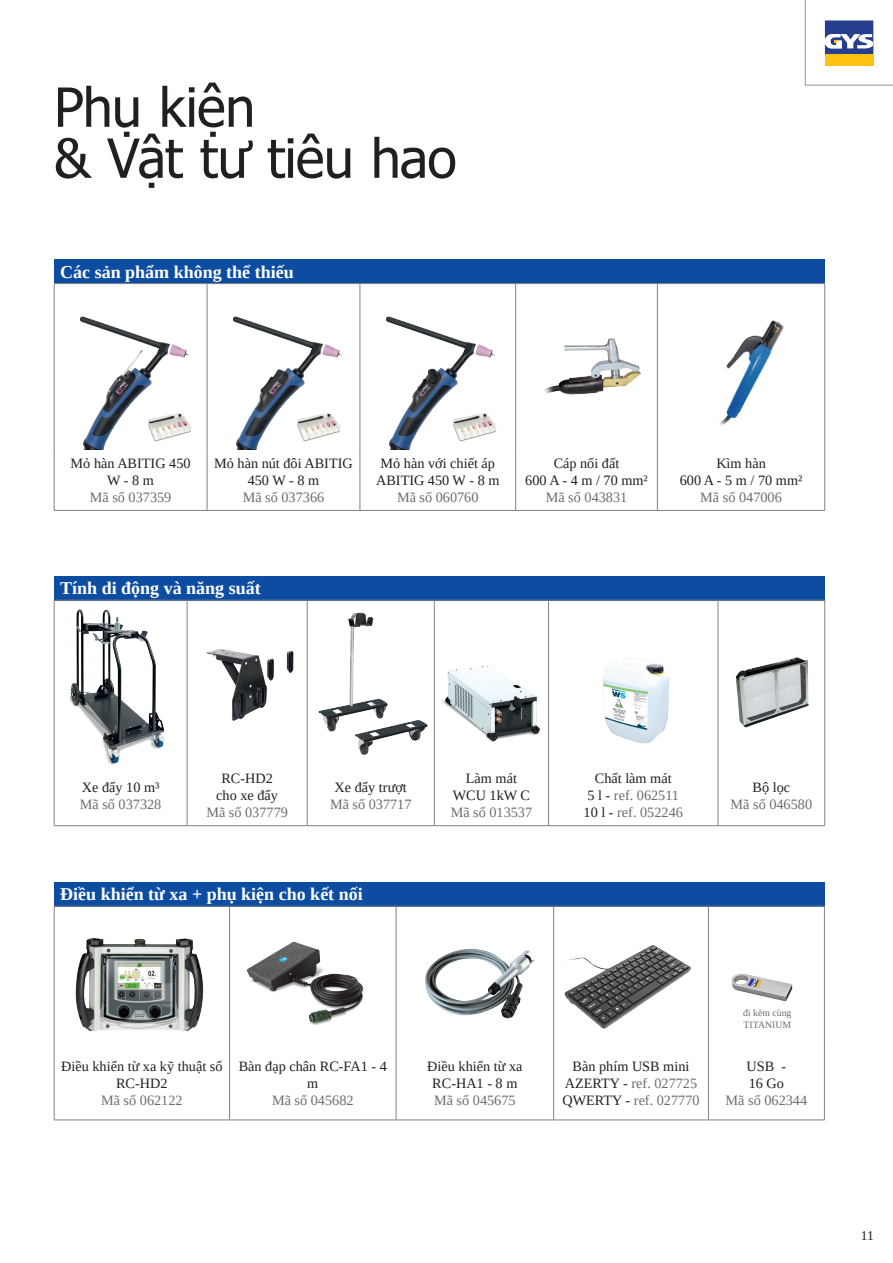
<style>
.page{position:relative;width:893px;height:1263px;background:#fff}
.page>*{position:absolute;margin:0;border:0;box-sizing:border-box;transform-origin:0 0}
.t1{font:54px "Tahoma";letter-spacing:-.015em;color:#231f20}
.t2{font:700 18px "Tinos";color:#fff}
.t3{font:14.25px/17.1px "Tinos";color:#231f20;text-align:center}
.t4{font:14.25px "Tinos";color:#6c6d70}
.t5{font:13.5px "Tinos";color:#231f20}
.t6{font:9.75px "Tinos";color:#6c6d70}
.s1{color:#231f20}
</style>
<div class="page">
<div style="left:54px;top:576px;width:771px;height:24px;background:#0d4da1"></div>
<hr style="left:54px;top:600px;width:133px;height:1px;background:#808285">
<hr style="left:54px;top:600px;width:1px;height:165px;background:#808285">
<hr style="left:187px;top:600px;width:120px;height:1px;background:#808285">
<hr style="left:187px;top:600px;width:1px;height:165px;background:#808285">
<hr style="left:307px;top:600px;width:127px;height:1px;background:#808285">
<hr style="left:307px;top:600px;width:1px;height:165px;background:#808285">
<hr style="left:434px;top:600px;width:115px;height:1px;background:#808285">
<hr style="left:434px;top:600px;width:1px;height:165px;background:#808285">
<hr style="left:549px;top:600px;width:169px;height:1px;background:#808285">
<hr style="left:548px;top:600px;width:1px;height:165px;background:#808285">
<hr style="left:718px;top:600px;width:107px;height:1px;background:#808285">
<hr style="left:718px;top:600px;width:1px;height:165px;background:#808285">
<hr style="left:824px;top:600px;width:1px;height:165px;background:#808285">
<hr style="left:54px;top:765px;width:1px;height:60px;background:#808285">
<hr style="left:187px;top:765px;width:1px;height:60px;background:#808285">
<hr style="left:307px;top:765px;width:1px;height:60px;background:#808285">
<hr style="left:434px;top:765px;width:1px;height:60px;background:#808285">
<hr style="left:548px;top:765px;width:1px;height:60px;background:#808285">
<hr style="left:718px;top:765px;width:1px;height:60px;background:#808285">
<hr style="left:824px;top:765px;width:1px;height:60px;background:#808285">
<hr style="left:54px;top:825px;width:133px;height:1px;background:#808285">
<hr style="left:187px;top:825px;width:120px;height:1px;background:#808285">
<hr style="left:307px;top:825px;width:127px;height:1px;background:#808285">
<hr style="left:434px;top:825px;width:115px;height:1px;background:#808285">
<hr style="left:549px;top:825px;width:169px;height:1px;background:#808285">
<hr style="left:718px;top:825px;width:107px;height:1px;background:#808285">
<img style="left:69px;top:609px;width:97px;height:156px">
<img style="left:206px;top:649px;width:88px;height:72px">
<img style="left:318px;top:612px;width:110px;height:143px">
<img style="left:442px;top:665px;width:98px;height:77px">
<img style="left:603px;top:663px;width:67px;height:81px">
<img style="left:735px;top:657px;width:74px;height:71px">
<svg style="left:805px;top:0;width:88px;height:86px"></svg>
<div style="left:54px;top:882px;width:770px;height:24px;background:#0d4da1"></div>
<hr style="left:54px;top:906px;width:176px;height:1px;background:#808285">
<hr style="left:54px;top:906px;width:1px;height:141px;background:#808285">
<hr style="left:230px;top:906px;width:166px;height:1px;background:#808285">
<hr style="left:229px;top:906px;width:1px;height:141px;background:#808285">
<hr style="left:396px;top:906px;width:158px;height:1px;background:#808285">
<hr style="left:396px;top:906px;width:1px;height:141px;background:#808285">
<hr style="left:554px;top:906px;width:154px;height:1px;background:#808285">
<hr style="left:553px;top:906px;width:1px;height:141px;background:#808285">
<hr style="left:708px;top:906px;width:117px;height:1px;background:#808285">
<hr style="left:708px;top:906px;width:1px;height:141px;background:#808285">
<hr style="left:824px;top:906px;width:1px;height:141px;background:#808285">
<hr style="left:54px;top:1047px;width:1px;height:73px;background:#808285">
<hr style="left:229px;top:1047px;width:1px;height:73px;background:#808285">
<hr style="left:396px;top:1047px;width:1px;height:73px;background:#808285">
<hr style="left:553px;top:1047px;width:1px;height:73px;background:#808285">
<hr style="left:708px;top:1047px;width:1px;height:73px;background:#808285">
<hr style="left:824px;top:1047px;width:1px;height:73px;background:#808285">
<hr style="left:54px;top:1120px;width:176px;height:1px;background:#808285">
<hr style="left:230px;top:1120px;width:166px;height:1px;background:#808285">
<hr style="left:396px;top:1120px;width:158px;height:1px;background:#808285">
<hr style="left:554px;top:1120px;width:154px;height:1px;background:#808285">
<hr style="left:708px;top:1120px;width:117px;height:1px;background:#808285">
<img style="left:76px;top:938px;width:128px;height:94px">
<img style="left:246px;top:941px;width:117px;height:84px">
<img style="left:425px;top:948px;width:109px;height:71px">
<img style="left:564px;top:945px;width:127px;height:84px">
<img style="left:731px;top:973px;width:62px;height:29px">
<div style="left:54px;top:259px;width:771px;height:25px;background:#0d4da1"></div>
<svg style="left:55px;top:284px;width:769px;height:226px"></svg>
<hr style="left:54px;top:283px;width:153px;height:1px;background:#808285">
<hr style="left:54px;top:284px;width:1px;height:166px;background:#808285">
<hr style="left:207px;top:283px;width:153px;height:1px;background:#808285">
<hr style="left:207px;top:284px;width:1px;height:166px;background:#808285">
<hr style="left:360px;top:283px;width:156px;height:1px;background:#808285">
<hr style="left:360px;top:284px;width:1px;height:166px;background:#808285">
<hr style="left:516px;top:283px;width:141px;height:1px;background:#808285">
<hr style="left:515px;top:284px;width:1px;height:166px;background:#808285">
<hr style="left:657px;top:283px;width:168px;height:1px;background:#808285">
<hr style="left:657px;top:284px;width:1px;height:166px;background:#808285">
<hr style="left:824px;top:284px;width:1px;height:166px;background:#808285">
<hr style="left:54px;top:450px;width:1px;height:60px;background:#808285">
<hr style="left:207px;top:450px;width:1px;height:60px;background:#808285">
<hr style="left:360px;top:450px;width:1px;height:60px;background:#808285">
<hr style="left:515px;top:450px;width:1px;height:60px;background:#808285">
<hr style="left:657px;top:450px;width:1px;height:60px;background:#808285">
<hr style="left:824px;top:450px;width:1px;height:60px;background:#808285">
<hr style="left:54px;top:510px;width:153px;height:1px;background:#808285">
<hr style="left:207px;top:510px;width:153px;height:1px;background:#808285">
<hr style="left:360px;top:510px;width:156px;height:1px;background:#808285">
<hr style="left:516px;top:510px;width:141px;height:1px;background:#808285">
<hr style="left:657px;top:510px;width:168px;height:1px;background:#808285">
<img style="left:59px;top:302px;width:148px;height:148px">
<img style="left:212px;top:302px;width:148px;height:148px">
<img style="left:365px;top:302px;width:148px;height:148px">
<img style="left:537px;top:337px;width:103px;height:60px">
<img style="left:694px;top:306px;width:95px;height:133px">
<img style="left:145px;top:408px;width:50px;height:36px">
<img style="left:294px;top:408px;width:50px;height:36px">
<img style="left:450px;top:408px;width:50px;height:36px">
<p class="t1" style="left:54px;top:71px;width:203px">Phụ kiện</p>
<p class="t1" style="left:54px;top:122px;width:404px">&amp; Vật tư tiêu hao</p>
<p class="t2" style="left:60px;top:259px;width:235px">Các sản phẩm không thể thiếu</p>
<p class="t3" style="left:71px;top:454px;width:121px">Mỏ hàn ABITIG 450<br>W - 8 m</p>
<p class="t4" style="left:90px;top:488px;width:83px">Mã số 037359</p>
<p class="t3" style="left:214px;top:454px;width:140px">Mỏ hàn nút đôi ABITIG<br>450 W - 8 m</p>
<p class="t4" style="left:243px;top:488px;width:83px">Mã số 037366</p>
<p class="t3" style="left:376px;top:454px;width:125px">Mỏ hàn với chiết áp<br>ABITIG 450 W - 8 m</p>
<p class="t4" style="left:397px;top:488px;width:83px">Mã số 060760</p>
<p class="t3" style="left:554px;top:454px;width:67px">Cáp nối đất</p>
<p class="t3" style="left:525px;top:472px;width:124px">600 A - 4 m / 70 mm²</p>
<p class="t4" style="left:546px;top:488px;width:83px">Mã số 043831</p>
<p class="t2" style="left:60px;top:576px;width:202px">Tính di động và năng suất</p>
<p class="t3" style="left:716px;top:454px;width:51px">Kìm hàn</p>
<p class="t3" style="left:680px;top:472px;width:124px">600 A - 5 m / 70 mm²</p>
<p class="t4" style="left:700px;top:488px;width:83px">Mã số 047006</p>
<p class="t3" style="left:82px;top:778px;width:79px">Xe đẩy 10 m³</p>
<p class="t4" style="left:80px;top:795px;width:83px">Mã số 037328</p>
<p class="t3" style="left:221px;top:770px;width:53px">RC-HD2</p>
<p class="t3" style="left:216px;top:787px;width:63px">cho xe đẩy</p>
<p class="t4" style="left:206px;top:803px;width:83px">Mã số 037779</p>
<p class="t3" style="left:335px;top:778px;width:74px">Xe đẩy trượt</p>
<p class="t4" style="left:330px;top:795px;width:83px">Mã số 037717</p>
<p class="t2" style="left:60px;top:882px;width:304px">Điều khiển từ xa + phụ kiện cho kết nối</p>
<p class="t3" style="left:466px;top:770px;width:53px">Làm mát</p>
<p class="t3" style="left:453px;top:787px;width:79px">WCU 1kW C</p>
<p class="t4" style="left:451px;top:803px;width:83px">Mã số 013537</p>
<p class="t3" style="left:595px;top:770px;width:78px">Chất làm mát</p>
<p class="t4" style="left:587px;top:786px;width:93px"><span class="s1">5 l -</span> ref. 062511</p>
<p class="t4" style="left:584px;top:803px;width:101px"><span class="s1">10 l -</span> ref. 052246</p>
<p class="t3" style="left:753px;top:778px;width:39px">Bộ lọc</p>
<p class="t4" style="left:731px;top:795px;width:83px">Mã số 046580</p>
<p class="t3" style="left:61px;top:1058px;width:163px">Điều khiển từ xa kỹ thuật số</p>
<p class="t3" style="left:116px;top:1075px;width:53px">RC-HD2</p>
<p class="t4" style="left:101px;top:1091px;width:83px">Mã số 062122</p>
<p class="t3" style="left:239px;top:1058px;width:150px">Bàn đạp chân RC-FA1 - 4 m</p>
<p class="t4" style="left:272px;top:1091px;width:83px">Mã số 045682</p>
<p class="t3" style="left:427px;top:1058px;width:97px">Điều khiển từ xa</p>
<p class="t3" style="left:432px;top:1075px;width:87px">RC-HA1 - 8 m</p>
<p class="t4" style="left:434px;top:1091px;width:83px">Mã số 045675</p>
<p class="t3" style="left:573px;top:1058px;width:118px">Bàn phím USB mini</p>
<p class="t4" style="left:565px;top:1074px;width:134px"><span class="s1">AZERTY -</span> ref. 027725</p>
<p class="t4" style="left:562px;top:1091px;width:139px"><span class="s1">QWERTY -</span> ref. 027770</p>
<p class="t6" style="left:743px;top:1006px;width:50px">đi kèm cùng</p>
<p class="t6" style="left:744px;top:1018px;width:49px">TITANIUM</p>
<p class="t3" style="left:747px;top:1058px;width:41px">USB -</p>
<p class="t3" style="left:749px;top:1075px;width:37px">16 Go</p>
<p class="t4" style="left:726px;top:1091px;width:83px">Mã số 062344</p>
<p class="t5" style="left:861px;top:1226px;width:15px">11</p>
</div>
